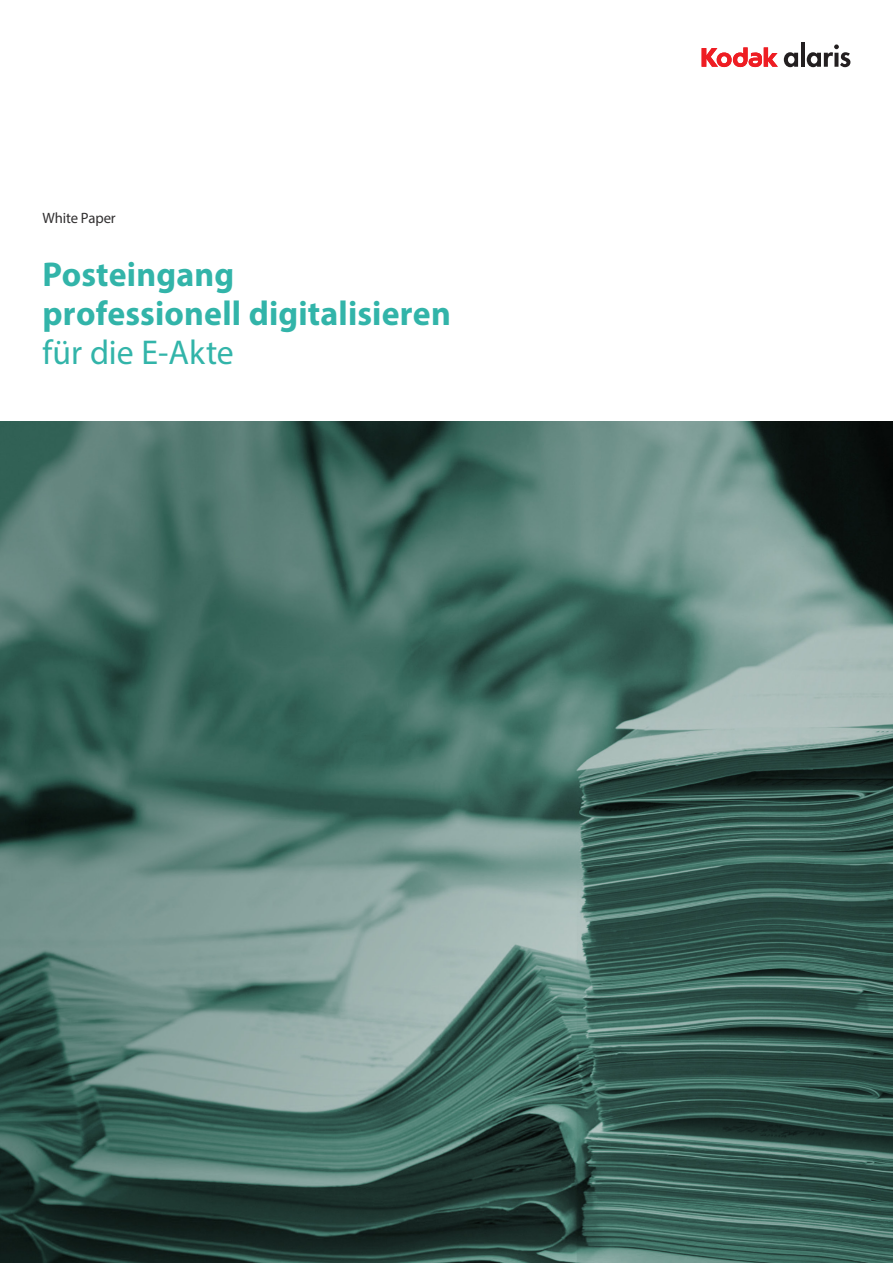
<style>
.page{position:relative;width:893px;height:1263px;background:#fff}
.page>*{position:absolute;margin:0;border:0;box-sizing:border-box;transform-origin:0 0}
.Document_sub-title{font:700 34.5px "Myriad Pro";letter-spacing:.005em;color:#32b4a9}
.Document_sub-title-2{font:34.5px "Myriad Pro";letter-spacing:-.005em;color:#32b4a9}
.Body_copy{font:15px "Myriad Pro";letter-spacing:-.01em;color:#312f30}
</style>
<div class="page">
<img style="left:0;top:421px;width:893px;height:842px">
<svg style="left:702px;top:47px;width:76px;height:20px"></svg>
<svg style="left:784px;top:52px;width:14px;height:15px"></svg>
<hr style="left:801px;top:43px;width:4px;height:24px;background:#231f20">
<svg style="left:807px;top:44px;width:43px;height:23px"></svg>
<p class="Body_copy" style="left:43px;top:208px;width:75px">White Paper</p>
<p class="Document_sub-title" style="left:43px;top:251px;width:193px">Posteingang</p>
<p class="Document_sub-title" style="left:43px;top:290px;width:410px">professionell digitalisieren</p>
<p class="Document_sub-title-2" style="left:43px;top:331px;width:193px">für die E-Akte</p>
</div>
